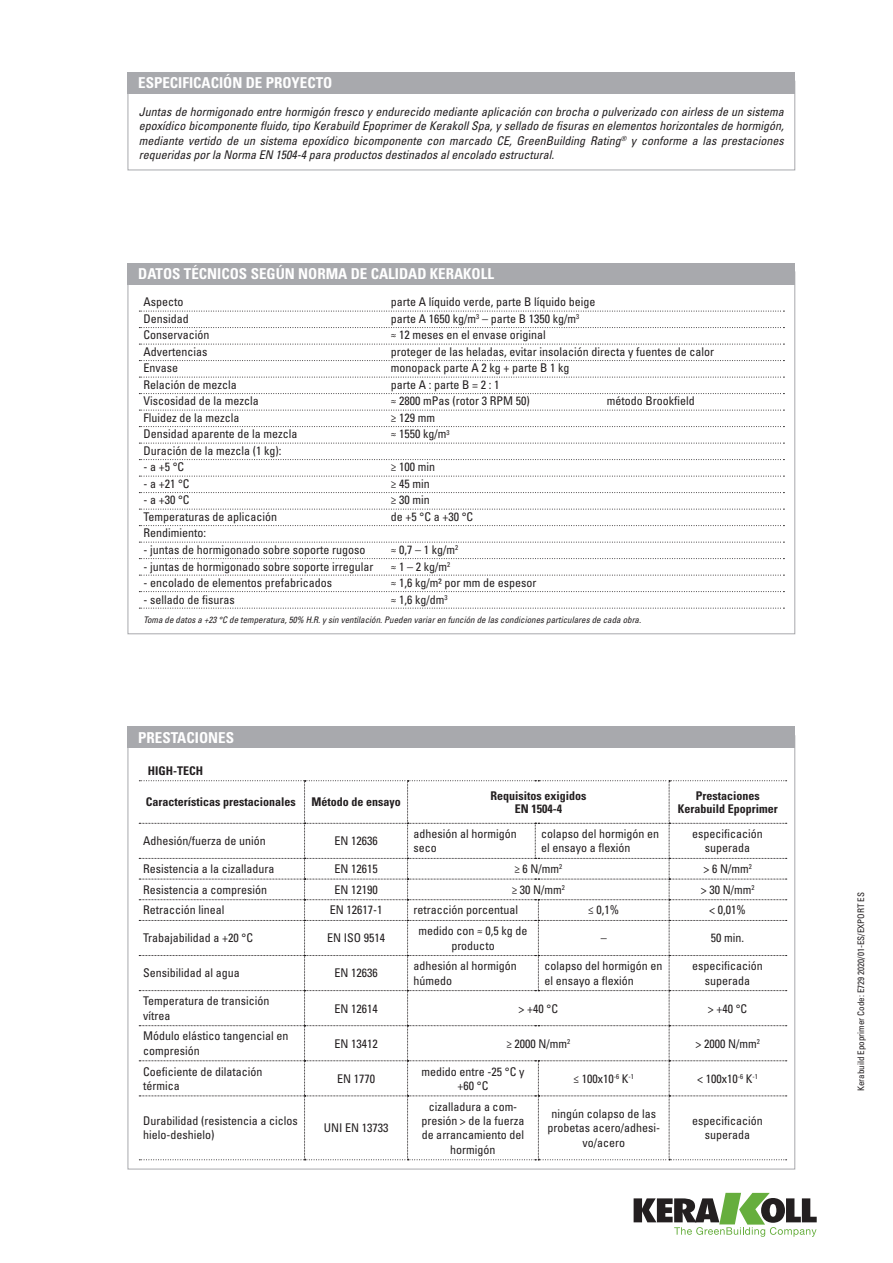
<style>
.page{position:relative;width:893px;height:1263px;background:#fff}
.page>*{position:absolute;margin:0;border:0;box-sizing:border-box;transform-origin:0 0}
.t1{font:700 condensed 15px "Univers LT Std";color:#fff}
.t2{font:condensed 12px/14.4px "Univers LT Std";color:#231f20}
.t3{font:italic condensed 12px/14.4px "Univers LT Std";color:#231f20;text-align:justify}
.t4{font:700 condensed 12px/13.5px "Univers LT Std";color:#231f20;text-align:center}
.t5{font:italic condensed 9px "Univers LT Std";color:#231f20}
.t6{font:condensed 9px "Univers LT Std";color:#231f20}
</style>
<div class="page">
<svg style="left:634px;top:1193px;width:183px;height:44px"></svg>
<div style="left:128px;top:81px;width:667px;height:89px;border:1px solid #a8a9ad"></div>
<div style="left:128px;top:72px;width:667px;height:22px;background:#a8a9ad"></div>
<svg style="left:139px;top:311px;width:645px;height:1px"></svg>
<svg style="left:139px;top:327px;width:645px;height:1px"></svg>
<svg style="left:139px;top:344px;width:645px;height:1px"></svg>
<svg style="left:139px;top:360px;width:645px;height:1px"></svg>
<svg style="left:139px;top:377px;width:645px;height:1px"></svg>
<svg style="left:139px;top:393px;width:645px;height:1px"></svg>
<svg style="left:139px;top:410px;width:645px;height:1px"></svg>
<svg style="left:139px;top:426px;width:645px;height:1px"></svg>
<svg style="left:139px;top:443px;width:645px;height:1px"></svg>
<svg style="left:139px;top:459px;width:645px;height:1px"></svg>
<svg style="left:139px;top:476px;width:645px;height:1px"></svg>
<svg style="left:139px;top:492px;width:645px;height:1px"></svg>
<svg style="left:139px;top:509px;width:645px;height:1px"></svg>
<svg style="left:139px;top:525px;width:645px;height:1px"></svg>
<svg style="left:139px;top:542px;width:645px;height:1px"></svg>
<svg style="left:139px;top:558px;width:645px;height:1px"></svg>
<svg style="left:139px;top:575px;width:645px;height:1px"></svg>
<svg style="left:139px;top:591px;width:645px;height:1px"></svg>
<svg style="left:139px;top:608px;width:645px;height:1px"></svg>
<div style="left:128px;top:263px;width:667px;height:21px;background:#a8a9ad"></div>
<svg style="left:139px;top:780px;width:648px;height:380px"></svg>
<div style="left:128px;top:727px;width:667px;height:21px;background:#a8a9ad"></div>
<p class="t1" style="left:138px;top:74px;width:196px">ESPECIFICACIÓN DE PROYECTO</p>
<p class="t3" style="left:139px;top:104px;width:646px">Juntas de hormigonado entre hormigón fresco y endurecido mediante aplicación con brocha o pulverizado con airless de un sistema epoxídico bicomponente fluido, tipo Kerabuild Epoprimer de Kerakoll Spa, y sellado de fisuras en elementos horizontales de hormigón, mediante vertido de un sistema epoxídico bicomponente con marcado CE, GreenBuilding Rating<sup>®</sup> y conforme a las prestaciones requeridas por la Norma EN 1504-4 para productos destinados al encolado estructural.</p>
<p class="t1" style="left:138px;top:264px;width:357px">DATOS TÉCNICOS SEGÚN NORMA DE CALIDAD KERAKOLL</p>
<p class="t2" style="left:143px;top:295px;width:41px">Aspecto</p>
<p class="t2" style="left:391px;top:295px;width:206px">parte A líquido verde, parte B líquido beige</p>
<p class="t2" style="left:143px;top:311px;width:47px">Densidad</p>
<p class="t2" style="left:391px;top:311px;width:190px">parte A 1650 kg/m<sup>3</sup> – parte B 1350 kg/m<sup>3</sup></p>
<p class="t2" style="left:143px;top:328px;width:67px">Conservación</p>
<p class="t2" style="left:391px;top:328px;width:156px">≈ 12 meses en el envase original</p>
<p class="t2" style="left:143px;top:344px;width:65px">Advertencias</p>
<p class="t2" style="left:391px;top:344px;width:325px">proteger de las heladas, evitar insolación directa y fuentes de calor</p>
<p class="t2" style="left:143px;top:361px;width:36px">Envase</p>
<p class="t2" style="left:391px;top:361px;width:180px">monopack parte A 2 kg + parte B 1 kg</p>
<p class="t2" style="left:143px;top:377px;width:95px">Relación de mezcla</p>
<p class="t2" style="left:391px;top:377px;width:110px">parte A : parte B = 2 : 1</p>
<p class="t2" style="left:143px;top:394px;width:117px">Viscosidad de la mezcla</p>
<p class="t2" style="left:391px;top:394px;width:140px">≈ 2800 mPas (rotor 3 RPM 50)</p>
<p class="t2" style="left:607px;top:394px;width:89px">método Brookfield</p>
<p class="t2" style="left:143px;top:410px;width:97px">Fluidez de la mezcla</p>
<p class="t2" style="left:391px;top:410px;width:46px">≥ 129 mm</p>
<p class="t2" style="left:143px;top:427px;width:155px">Densidad aparente de la mezcla</p>
<p class="t2" style="left:391px;top:427px;width:60px">≈ 1550 kg/m<sup>3</sup></p>
<p class="t2" style="left:143px;top:443px;width:139px">Duración de la mezcla (1 kg):</p>
<p class="t2" style="left:143px;top:460px;width:42px">- a +5 °C</p>
<p class="t2" style="left:391px;top:460px;width:46px">≥ 100 min</p>
<p class="t2" style="left:143px;top:476px;width:48px">- a +21 °C</p>
<p class="t2" style="left:391px;top:476px;width:40px">≥ 45 min</p>
<p class="t2" style="left:143px;top:493px;width:48px">- a +30 °C</p>
<p class="t2" style="left:391px;top:493px;width:40px">≥ 30 min</p>
<p class="t2" style="left:143px;top:509px;width:135px">Temperaturas de aplicación</p>
<p class="t2" style="left:391px;top:509px;width:84px">de +5 °C a +30 °C</p>
<p class="t2" style="left:143px;top:526px;width:64px">Rendimiento:</p>
<p class="t2" style="left:143px;top:542px;width:223px">- juntas de hormigonado sobre soporte rugoso</p>
<p class="t2" style="left:391px;top:542px;width:69px">≈ 0,7 – 1 kg/m<sup>2</sup></p>
<p class="t2" style="left:143px;top:559px;width:231px">- juntas de hormigonado sobre soporte irregular</p>
<p class="t2" style="left:391px;top:559px;width:61px">≈ 1 – 2 kg/m<sup>2</sup></p>
<p class="t2" style="left:143px;top:575px;width:190px">- encolado de elementos prefabricados</p>
<p class="t2" style="left:391px;top:575px;width:147px">≈ 1,6 kg/m² por mm de espesor</p>
<p class="t2" style="left:143px;top:592px;width:93px">- sellado de fisuras</p>
<p class="t2" style="left:391px;top:592px;width:58px">≈ 1,6 kg/dm<sup>3</sup></p>
<p class="t5" style="left:143px;top:614px;width:499px">Toma de datos a +23 °C de temperatura, 50% H.R. y sin ventilación. Pueden variar en función de las condiciones particulares de cada obra.</p>
<p class="t1" style="left:138px;top:728px;width:97px">PRESTACIONES</p>
<p class="t4" style="left:148px;top:764px;width:57px">HIGH-TECH</p>
<p class="t4" style="left:146px;top:795px;width:151px">Características prestacionales</p>
<p class="t4" style="left:311px;top:795px;width:91px">Método de ensayo</p>
<p class="t4" style="left:490px;top:788px;width:97px">Requisitos exigidos<br>EN 1504-4</p>
<p class="t4" style="left:678px;top:788px;width:101px">Prestaciones<br>Kerabuild Epoprimer</p>
<p class="t2" style="left:143px;top:833px;width:124px">Adhesión/fuerza de unión</p>
<p class="t2" style="left:334px;top:833px;width:45px">EN 12636</p>
<p class="t2" style="left:414px;top:826px;width:105px">adhesión al hormigón seco</p>
<p class="t2" style="left:541px;top:826px;width:119px">colapso del hormigón en el ensayo a flexión</p>
<p class="t2" style="left:692px;top:826px;width:72px;text-align:center">especificación superada</p>
<p class="t2" style="left:143px;top:861px;width:133px">Resistencia a la cizalladura</p>
<p class="t2" style="left:334px;top:861px;width:45px">EN 12615</p>
<p class="t2" style="left:514px;top:861px;width:49px">≥ 6 N/mm<sup>2</sup></p>
<p class="t2" style="left:703px;top:861px;width:50px">&gt; 6 N/mm<sup>2</sup></p>
<p class="t2" style="left:143px;top:882px;width:125px">Resistencia a compresión</p>
<p class="t2" style="left:334px;top:882px;width:45px">EN 12190</p>
<p class="t2" style="left:512px;top:882px;width:55px">≥ 30 N/mm<sup>2</sup></p>
<p class="t2" style="left:701px;top:882px;width:55px">&gt; 30 N/mm<sup>2</sup></p>
<p class="t2" style="left:143px;top:903px;width:83px">Retracción lineal</p>
<p class="t2" style="left:330px;top:903px;width:54px">EN 12617-1</p>
<p class="t2" style="left:414px;top:903px;width:106px">retracción porcentual</p>
<p class="t2" style="left:588px;top:903px;width:32px">≤ 0,1%</p>
<p class="t2" style="left:709px;top:903px;width:38px">&lt; 0,01%</p>
<p class="t2" style="left:143px;top:931px;width:111px">Trabajabilidad a +20 °C</p>
<p class="t2" style="left:327px;top:931px;width:59px">EN ISO 9514</p>
<p class="t2" style="left:419px;top:923px;width:110px;text-align:center">medido con ≈ 0,5 kg de producto</p>
<p class="t2" style="left:601px;top:931px;width:7px">–</p>
<p class="t2" style="left:711px;top:931px;width:35px">50 min.</p>
<p class="t2" style="left:143px;top:966px;width:98px">Sensibilidad al agua</p>
<p class="t2" style="left:334px;top:966px;width:45px">EN 12636</p>
<p class="t2" style="left:414px;top:958px;width:105px">adhesión al hormigón húmedo</p>
<p class="t2" style="left:544px;top:958px;width:119px">colapso del hormigón en el ensayo a flexión</p>
<p class="t2" style="left:692px;top:958px;width:72px;text-align:center">especificación superada</p>
<p class="t2" style="left:143px;top:994px;width:128px">Temperatura de transición vítrea</p>
<p class="t2" style="left:334px;top:1001px;width:45px">EN 12614</p>
<p class="t2" style="left:519px;top:1001px;width:41px">&gt; +40 °C</p>
<p class="t2" style="left:708px;top:1001px;width:41px">&gt; +40 °C</p>
<p class="t2" style="left:143px;top:1029px;width:147px">Módulo elástico tangencial en compresión</p>
<p class="t2" style="left:334px;top:1036px;width:45px">EN 13412</p>
<p class="t2" style="left:506px;top:1036px;width:65px">≥ 2000 N/mm<sup>2</sup></p>
<p class="t2" style="left:695px;top:1036px;width:66px">&gt; 2000 N/mm<sup>2</sup></p>
<p class="t2" style="left:143px;top:1064px;width:121px">Coeficiente de dilatación térmica</p>
<p class="t2" style="left:337px;top:1071px;width:39px">EN 1770</p>
<p class="t2" style="left:422px;top:1064px;width:104px;text-align:center">medido entre -25 °C y +60 °C</p>
<p class="t2" style="left:574px;top:1071px;width:62px">≤ 100x10<sup>-6</sup> K<sup>-1</sup></p>
<p class="t2" style="left:697px;top:1071px;width:62px">&lt; 100x10<sup>-6</sup> K<sup>-1</sup></p>
<p class="t2" style="left:143px;top:1113px;width:156px">Durabilidad (resistencia a ciclos hielo-deshielo)</p>
<p class="t2" style="left:324px;top:1120px;width:66px">UNI EN 13733</p>
<p class="t2" style="left:421px;top:1099px;width:105px;text-align:center">cizalladura a com&shy;presión &gt; de la fuerza de arrancamiento del hormigón</p>
<p class="t2" style="left:547px;top:1106px;width:114px;text-align:center">ningún colapso de las probetas acero/adhesi&shy;vo/acero</p>
<p class="t2" style="left:692px;top:1113px;width:72px;text-align:center">especificación superada</p>
<p class="t6" style="left:855px;top:1091px;width:200px;rotate:-90deg">Kerabuild Epoprimer Code: E729 2020/01-ES/EXPORT ES</p>
</div>
